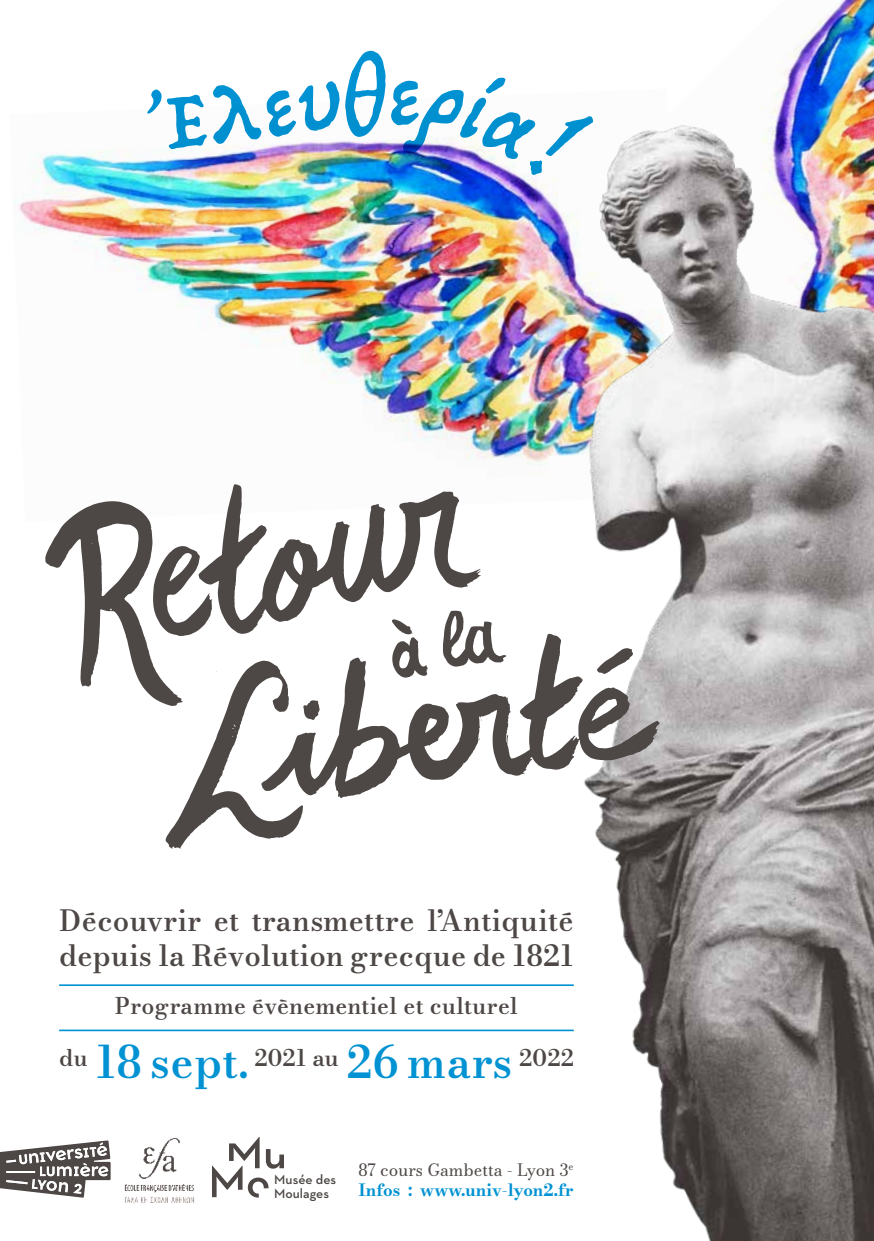
<style>
.page{position:relative;width:874px;height:1241px;background:#fff}
.page>*{position:absolute;margin:0;border:0;box-sizing:border-box;transform-origin:0 0}
.t1{font:44.45px "Bodoni 06 Medium";letter-spacing:.01em;color:#0092d2}
.t2{font:28.88px/34.6px "Bodoni 06 Medium";letter-spacing:.01em;color:#4d4745}
.t3{font:22.75px "Bodoni 06 Medium";letter-spacing:.005em;color:#4d4745}
.t4{font:16.8px "Bodoni 06 Bold";color:#0092d2}
.t5{font:16.8px "Bodoni 06 Book";color:#4d4745}
.t6{font:600 13.65px/13.7px "Neutra Text";color:#4d4745}
</style>
<div class="page">
<img style="left:777px;top:0;width:96px;height:92px">
<img style="left:13px;top:150px;width:489px;height:309px">
<svg style="left:0;top:1140px;width:110px;height:57px"></svg>
<img style="left:124px;top:1138px;width:71px;height:65px">
<svg style="left:212px;top:1136px;width:72px;height:61px"></svg>
<hr style="left:59px;top:984px;width:514px;height:1px;background:#0092d2">
<hr style="left:59px;top:1029px;width:514px;height:2px;background:#0092d2">
<img style="left:147px;top:51px;width:359px;height:124px">
<svg style="left:403px;top:119px;width:27px;height:34px"></svg>
<img style="left:502px;top:92px;width:371px;height:1148px">
<svg style="left:506px;top:633px;width:153px;height:165px"></svg>
<svg style="left:596px;top:648px;width:36px;height:25px"></svg>
<svg style="left:45px;top:484px;width:461px;height:364px"></svg>
<p class="t2" style="left:59px;top:904px;width:516px">Découvrir et transmettre l’Antiquité depuis la Révolution grecque de 1821</p>
<p class="t3" style="left:115px;top:991px;width:405px">Programme évènementiel et culturel</p>
<h1 class="t1" style="left:59px;top:1033px;width:516px"><sup>du</sup> 18 sept. <sup>2021</sup> <sup>au</sup> 26 mars <sup>2022</sup></h1>
<p class="t6" style="left:274px;top:1171px;width:63px">Musée des<br>Moulages</p>
<p class="t5" style="left:358px;top:1158px;width:216px">87 cours Gambetta - Lyon 3<sup>e</sup></p>
<p class="t4" style="left:358px;top:1178px;width:216px">Infos : www.univ-lyon2.fr</p>
</div>
